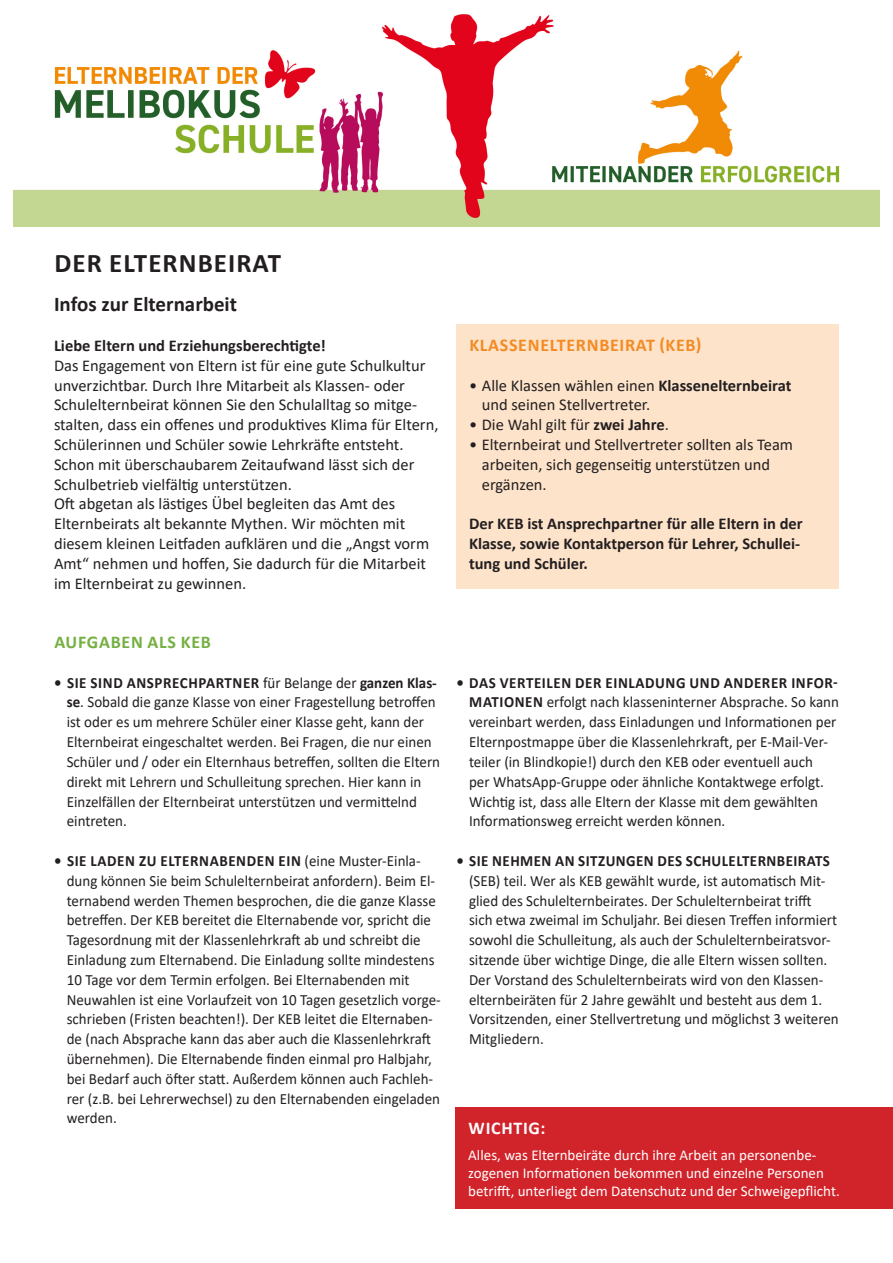
<style>
.page{position:relative;width:893px;height:1263px;background:#fff}
.page>*{position:absolute;margin:0;border:0;box-sizing:border-box;transform-origin:0 0}
.t1{font:700 27px "Calibri";letter-spacing:.04em;color:#231f20}
.t2{font:700 21px "Calibri";color:#231f20}
.t3{font:700 18px "Calibri";letter-spacing:.04em;color:#f38b24}
.t4{font:700 18px "Calibri";letter-spacing:.04em;color:#75b042}
.t5{font:700 18px "Calibri";letter-spacing:.04em;color:#fff}
.t6{font:16.5px/19.8px "Calibri";color:#231f20}
.t7{font:700 16.5px/19.8px "Calibri";color:#231f20}
.t8{font:15.6px/19.8px "Calibri";color:#231f20;scale:.96 1}
.t9{font:15px/18px "Calibri";color:#fff}
.s1{font-weight:700}
</style>
<div class="page">
<img style="left:13px;top:14px;width:866px;height:213px">
<div style="left:456px;top:324px;width:383px;height:265px;background:#fde3ca"></div>
<div style="left:456px;top:1107px;width:437px;height:102px;background:#d1232a"></div>
<p class="t1" style="left:55px;top:244px;width:228px">DER ELTERNBEIRAT</p>
<p class="t2" style="left:54px;top:290px;width:185px">Infos zur Elternarbeit</p>
<p class="t7" style="left:54px;top:335px;width:274px">Liebe Eltern und Erziehungsberechtigte!</p>
<p class="t6" style="left:54px;top:355px;width:386px">Das Engagement von Eltern ist für eine gute Schulkultur unverzichtbar. Durch Ihre Mitarbeit als Klassen- oder Schulelternbeirat können Sie den Schulalltag so mitge&shy;stalten, dass ein offenes und produktives Klima für Eltern, Schülerinnen und Schüler sowie Lehrkräfte entsteht.<br>Schon mit überschaubarem Zeitaufwand lässt sich der Schulbetrieb vielfältig unterstützen.</p>
<p class="t6" style="left:54px;top:494px;width:377px">Oft abgetan als lästiges Übel begleiten das Amt des Elternbeirats alt bekannte Mythen. Wir möchten mit diesem kleinen Leitfaden aufklären und die „Angst vorm Amt“ nehmen und hoffen, Sie dadurch für die Mitarbeit im Elternbeirat zu gewinnen.</p>
<p class="t3" style="left:469px;top:332px;width:234px">KLASSENELTERNBEIRAT (KEB)</p>
<p class="t6" style="left:482px;top:375px;width:311px;text-indent:-13px">• Alle Klassen wählen einen <span class="s1">Klassenelternbeirat </span>und seinen Stellvertreter.</p>
<p class="t6" style="left:469px;top:414px;width:201px">• Die Wahl gilt für <span class="s1">zwei Jahre</span>.</p>
<p class="t6" style="left:482px;top:434px;width:313px;text-indent:-13px">• Elternbeirat und Stellvertreter sollten als Team arbeiten, sich gegenseitig unterstützen und ergänzen.</p>
<p class="t7" style="left:469px;top:514px;width:335px">Der KEB ist Ansprechpartner für alle Eltern in der<br>Klasse, sowie Kontaktperson für Lehrer, Schullei&shy;tung und Schüler.</p>
<p class="t4" style="left:54px;top:629px;width:158px">AUFGABEN ALS KEB</p>
<p class="t8" style="left:67px;top:672px;width:390px;text-indent:-12px"><span class="s1">• SIE SIND ANSPRECHPARTNER</span> für Belange der <span class="s1">ganzen Klas&shy;se</span>. Sobald die ganze Klasse von einer Fragestellung betroffen ist oder es um mehrere Schüler einer Klasse geht, kann der Elternbeirat eingeschaltet werden. Bei Fragen, die nur einen Schüler und / oder ein Elternhaus betreffen, sollten die Eltern direkt mit Lehrern und Schulleitung sprechen. Hier kann in Einzelfällen der Elternbeirat unterstützen und vermittelnd eintreten.</p>
<p class="t8" style="left:67px;top:850px;width:391px;text-indent:-12px"><span class="s1">• SIE LADEN ZU ELTERNABENDEN EIN</span> (eine Muster-Einla&shy;dung können Sie beim Schulelternbeirat anfordern). Beim El&shy;ternabend werden Themen besprochen, die die ganze Klasse betreffen. Der KEB bereitet die Elternabende vor, spricht die Tagesordnung mit der Klassenlehrkraft ab und schreibt die Einladung zum Elternabend. Die Einladung sollte mindestens 10 Tage vor dem Termin erfolgen. Bei Elternabenden mit Neuwahlen ist eine Vorlaufzeit von 10 Tagen gesetzlich vorge&shy;schrieben (Fristen beachten!). Der KEB leitet die Elternaben&shy;de (nach Absprache kann das aber auch die Klassenlehrkraft übernehmen). Die Elternabende finden einmal pro Halbjahr, bei Bedarf auch öfter statt. Außerdem können auch Fachleh&shy;rer (z.B. bei Lehrerwechsel) zu den Elternabenden eingeladen werden.</p>
<p class="t8" style="left:469px;top:672px;width:387px;text-indent:-12px"><span class="s1">• DAS VERTEILEN DER EINLADUNG UND ANDERER INFOR-MATIONEN</span> erfolgt nach klasseninterner Absprache. So kann vereinbart werden, dass Einladungen und Informationen per Elternpostmappe über die Klassenlehrkraft, per E-Mail-Ver&shy;teiler (in Blindkopie!) durch den KEB oder eventuell auch<br>per WhatsApp-Gruppe oder ähnliche Kontaktwege erfolgt.<br>Wichtig ist, dass alle Eltern der Klasse mit dem gewählten Informationsweg erreicht werden können.</p>
<p class="t8" style="left:469px;top:850px;width:387px;text-indent:-12px"><span class="s1">• SIE NEHMEN AN SITZUNGEN DES SCHULELTERNBEIRATS </span>(SEB) teil. Wer als KEB gewählt wurde, ist automatisch Mit&shy;glied des Schulelternbeirates. Der Schulelternbeirat trifft sich etwa zweimal im Schuljahr. Bei diesen Treffen informiert sowohl die Schulleitung, als auch der Schulelternbeiratsvor&shy;sitzende über wichtige Dinge, die alle Eltern wissen sollten.<br>Der Vorstand des Schulelternbeirats wird von den Klassen&shy;elternbeiräten für 2 Jahre gewählt und besteht aus dem 1.<br>Vorsitzenden, einer Stellvertretung und möglichst 3 weiteren Mitgliedern.</p>
<p class="t5" style="left:469px;top:1115px;width:78px">WICHTIG:</p>
<p class="t9" style="left:468px;top:1146px;width:373px">Alles, was Elternbeiräte durch ihre Arbeit an personenbe&shy;zogenen Informationen bekommen und einzelne Personen betrifft, unterliegt dem Datenschutz und der Schweigepflicht.</p>
</div>
